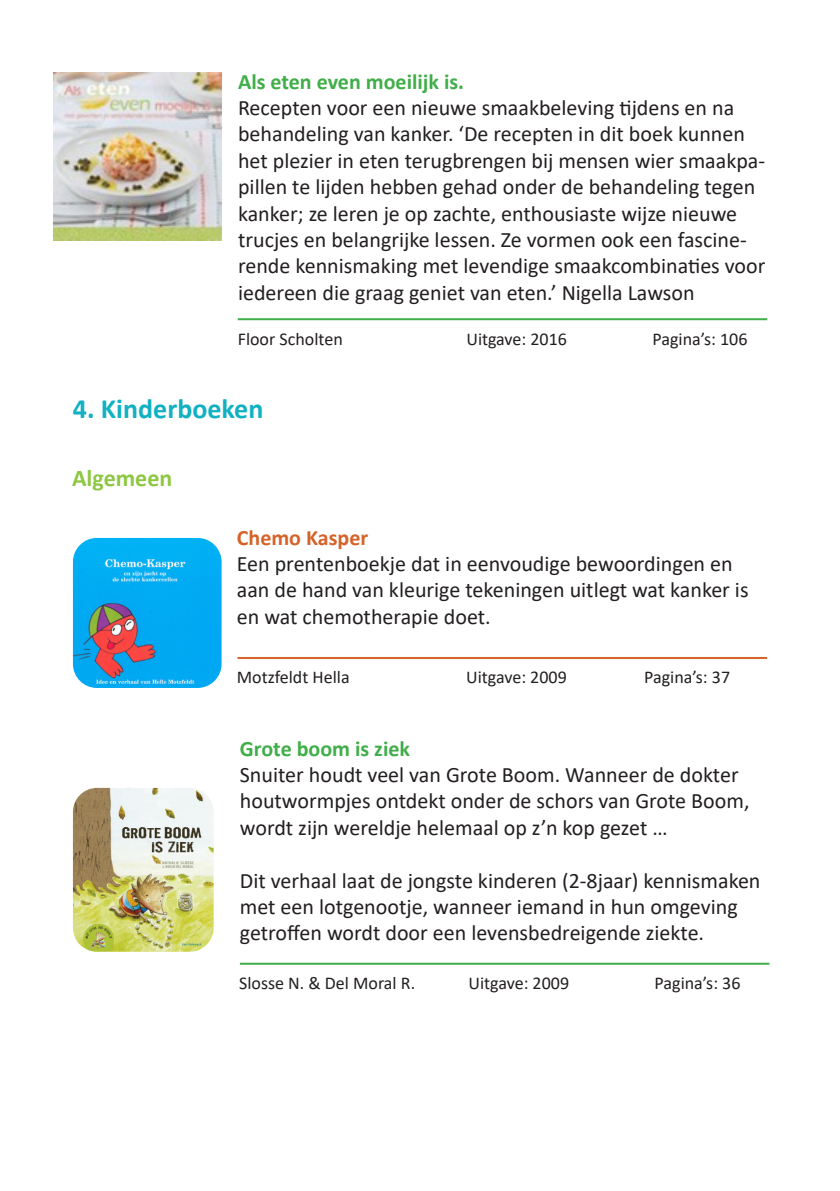
<style>
.page{position:relative;width:840px;height:1191px;background:#fff}
.page>*{position:absolute;margin:0;border:0;box-sizing:border-box;transform-origin:0 0}
.t1{font:700 28px "Calibri";color:#11b1c1}
.t2{font:700 24px "Calibri";color:#8ec742}
.t3{font:22px/26.4px "Calibri";color:#231f20}
.t4{font:700 22px "Calibri";color:#40ae49}
.t5{font:700 22px "Calibri";color:#d56329}
.t6{font:18px "Calibri";color:#231f20}
</style>
<div class="page">
<hr style="left:237px;top:657px;width:529px;height:2px;background:#d56329">
<img style="left:73px;top:538px;width:148px;height:150px">
<hr style="left:237px;top:318px;width:529px;height:2px;background:#40ae49">
<img style="left:53px;top:72px;width:168px;height:168px">
<hr style="left:240px;top:962px;width:529px;height:2px;background:#40ae49">
<img style="left:73px;top:788px;width:140px;height:163px">
<p class="t4" style="left:238px;top:66px;width:227px">Als eten even moeilijk is.</p>
<p class="t3" style="left:238px;top:94px;width:528px">Recepten voor een nieuwe smaakbeleving tijdens en na behandeling van kanker. ‘De recepten in dit boek kunnen het plezier in eten terugbrengen bij mensen wier smaakpa&shy;pillen te lijden hebben gehad onder de behandeling tegen kanker; ze leren je op zachte, enthousiaste wijze nieuwe trucjes en belangrijke lessen. Ze vormen ook een fascine&shy;rende kennismaking met levendige smaakcombinaties voor iedereen die graag geniet van eten.’ Nigella Lawson</p>
<p class="t6" style="left:237px;top:326px;width:106px">Floor Scholten</p>
<p class="t6" style="left:466px;top:326px;width:102px">Uitgave: 2016</p>
<p class="t6" style="left:652px;top:326px;width:96px">Pagina’s: 106</p>
<p class="t1" style="left:73px;top:389px;width:192px">4. Kinderboeken</p>
<p class="t2" style="left:72px;top:461px;width:102px">Algemeen</p>
<p class="t5" style="left:237px;top:522px;width:133px">Chemo Kasper</p>
<p class="t3" style="left:237px;top:550px;width:513px">Een prentenboekje dat in eenvoudige bewoordingen en aan de hand van kleurige tekeningen uitlegt wat kanker is en wat chemotherapie doet.</p>
<p class="t6" style="left:237px;top:665px;width:114px">Motzfeldt Hella</p>
<p class="t6" style="left:466px;top:665px;width:102px">Uitgave: 2009</p>
<p class="t6" style="left:644px;top:665px;width:87px">Pagina’s: 37</p>
<p class="t4" style="left:240px;top:732px;width:172px">Grote boom is ziek</p>
<p class="t3" style="left:240px;top:761px;width:511px">Snuiter houdt veel van Grote Boom. Wanneer de dokter houtwormpjes ontdekt onder de schors van Grote Boom, wordt zijn wereldje helemaal op z’n kop gezet …</p>
<p class="t3" style="left:240px;top:866px;width:522px">Dit verhaal laat de jongste kinderen (2-8jaar) kennismaken met een lotgenootje, wanneer iemand in hun omgeving getroffen wordt door een levensbedreigende ziekte.</p>
<p class="t6" style="left:239px;top:970px;width:177px">Slosse N. &amp; Del Moral R.</p>
<p class="t6" style="left:468px;top:970px;width:102px">Uitgave: 2009</p>
<p class="t6" style="left:654px;top:970px;width:87px">Pagina’s: 36</p>
</div>
